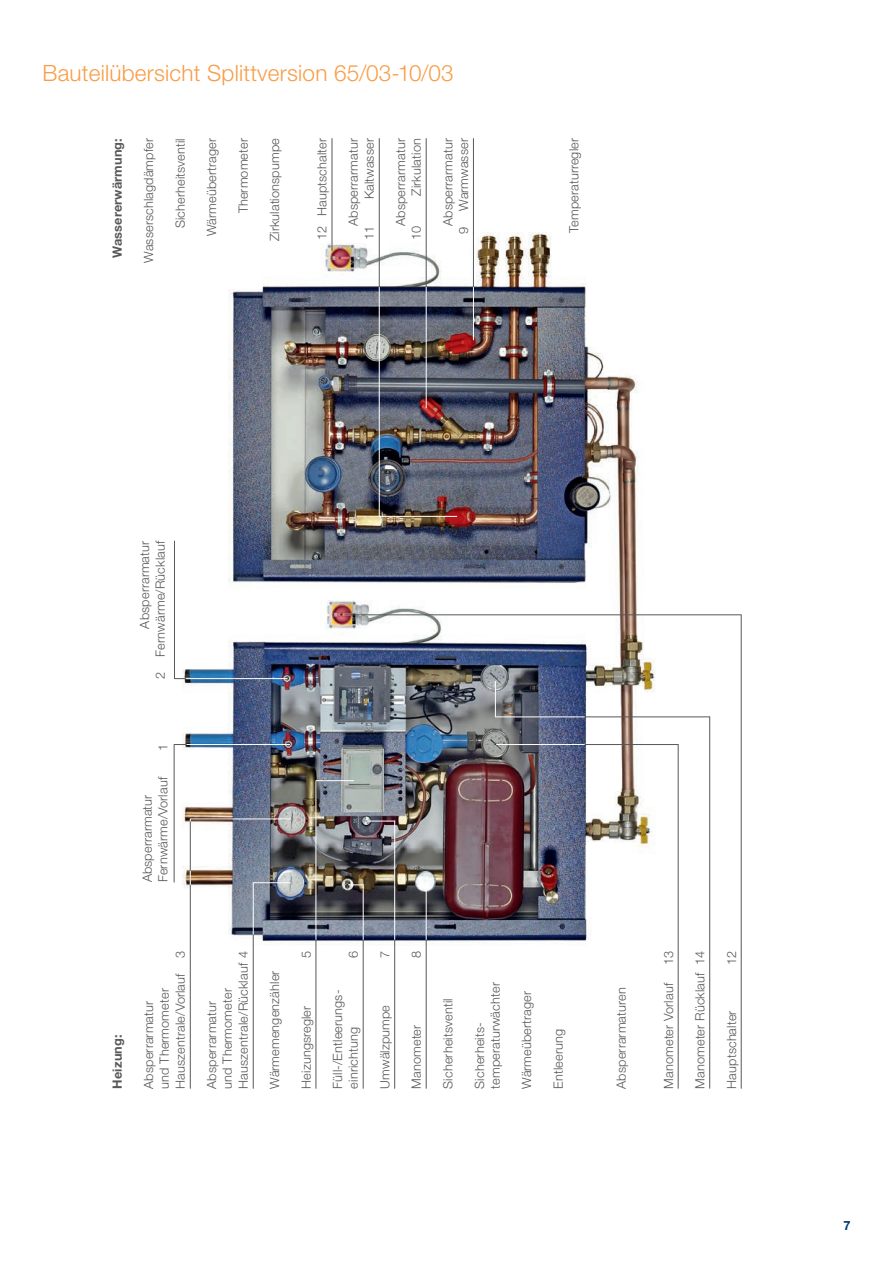
<style>
.page{position:relative;width:893px;height:1263px;background:#fff}
.page>*{position:absolute;margin:0;border:0;box-sizing:border-box;transform-origin:0 0}
.t1{font:300 22.5px "Helvetica Neue LT Pro";letter-spacing:.01em;color:#f89d48}
.t2{font:300 12.75px/15.8px "Helvetica Neue LT Pro";letter-spacing:.01em;color:#57585a}
.t3{font:700 12.75px "Helvetica Neue LT Pro";letter-spacing:.01em;color:#57585a}
.t4{font:700 12.75px "Helvetica Neue LT Pro";color:#01386f}
</style>
<div class="page">
<img style="left:183px;top:232px;width:473px;height:714px">
<hr style="left:190px;top:819px;width:1px;height:270px;background:#57585a">
<hr style="left:174px;top:744px;width:1px;height:138px;background:#57585a">
<hr style="left:174px;top:541px;width:1px;height:138px;background:#57585a">
<hr style="left:253px;top:934px;width:1px;height:155px;background:#57585a">
<hr style="left:253px;top:882px;width:1px;height:52px;background:#fff">
<hr style="left:316px;top:940px;width:1px;height:149px;background:#57585a">
<hr style="left:316px;top:780px;width:1px;height:160px;background:#fff">
<hr style="left:363px;top:940px;width:1px;height:149px;background:#57585a">
<hr style="left:379px;top:138px;width:1px;height:149px;background:#57585a">
<hr style="left:379px;top:287px;width:1px;height:230px;background:#fff">
<hr style="left:426px;top:138px;width:1px;height:149px;background:#57585a">
<hr style="left:426px;top:287px;width:1px;height:121px;background:#fff">
<hr style="left:473px;top:138px;width:1px;height:149px;background:#57585a">
<hr style="left:473px;top:287px;width:1px;height:53px;background:#fff">
<hr style="left:363px;top:884px;width:1px;height:56px;background:#fff">
<hr style="left:394px;top:940px;width:1px;height:149px;background:#57585a">
<hr style="left:394px;top:821px;width:1px;height:119px;background:#fff">
<hr style="left:426px;top:940px;width:1px;height:149px;background:#57585a">
<hr style="left:426px;top:882px;width:1px;height:58px;background:#fff">
<hr style="left:709px;top:716px;width:1px;height:372px;background:#57585a">
<hr style="left:678px;top:744px;width:1px;height:345px;background:#57585a">
<hr style="left:190px;top:819px;width:44px;height:1px;background:#fff">
<hr style="left:234px;top:819px;width:57px;height:1px;background:#fff">
<hr style="left:174px;top:744px;width:60px;height:1px;background:#57585a">
<hr style="left:174px;top:678px;width:60px;height:1px;background:#57585a">
<hr style="left:234px;top:744px;width:56px;height:1px;background:#fff">
<hr style="left:234px;top:678px;width:53px;height:1px;background:#fff">
<hr style="left:253px;top:882px;width:37px;height:1px;background:#fff">
<hr style="left:316px;top:780px;width:38px;height:1px;background:#fff">
<svg style="left:349px;top:884px;width:14px;height:1px"></svg>
<svg style="left:367px;top:821px;width:28px;height:1px"></svg>
<hr style="left:585px;top:744px;width:93px;height:1px;background:#57585a">
<hr style="left:496px;top:744px;width:89px;height:1px;background:#fff">
<hr style="left:585px;top:716px;width:125px;height:1px;background:#57585a">
<hr style="left:741px;top:614px;width:1px;height:475px;background:#57585a">
<hr style="left:344px;top:614px;width:397px;height:1px;background:#57585a">
<hr style="left:495px;top:716px;width:90px;height:1px;background:#fff">
<hr style="left:495px;top:681px;width:1px;height:36px;background:#fff">
<hr style="left:379px;top:516px;width:78px;height:1px;background:#fff">
<hr style="left:332px;top:138px;width:1px;height:113px;background:#57585a">
<svg style="left:190px;top:871px;width:1px;height:14px"></svg>
<hr style="left:187px;top:744px;width:47px;height:1px;background:#fff">
<hr style="left:186px;top:678px;width:48px;height:1px;background:#fff">
<h1 class="t1" style="left:43px;top:59px;width:413px">Bauteilübersicht Splittversion 65/03-10/03</h1>
<p class="t3" style="left:109px;top:258px;width:121px;rotate:-90deg">Wassererwärmung:</p>
<p class="t2" style="left:140px;top:263px;width:126px;rotate:-90deg">Wasserschlagdämpfer</p>
<p class="t2" style="left:172px;top:228px;width:92px;rotate:-90deg">Sicherheitsventil</p>
<p class="t2" style="left:203px;top:236px;width:99px;rotate:-90deg">Wärmeübertrager</p>
<p class="t2" style="left:235px;top:213px;width:77px;rotate:-90deg">Thermometer</p>
<p class="t2" style="left:267px;top:241px;width:104px;rotate:-90deg">Zirkulationspumpe</p>
<p class="t2" style="left:314px;top:240px;width:104px;rotate:-90deg">12 Hauptschalter</p>
<p class="t2" style="left:345px;top:226px;width:89px;rotate:-90deg">Absperrarmatur</p>
<p class="t2" style="left:456px;top:211px;width:74px;rotate:-90deg">Warmwasser</p>
<p class="t2" style="left:566px;top:233px;width:96px;rotate:-90deg">Temperaturregler</p>
<p class="t2" style="left:361px;top:199px;width:63px;rotate:-90deg">Kaltwasser</p>
<p class="t2" style="left:393px;top:226px;width:89px;rotate:-90deg">Absperrarmatur</p>
<p class="t2" style="left:408px;top:196px;width:59px;rotate:-90deg">Zirkulation</p>
<p class="t2" style="left:440px;top:226px;width:89px;rotate:-90deg">Absperrarmatur</p>
<p class="t2" style="left:408px;top:240px;width:16px;rotate:-90deg">10</p>
<p class="t2" style="left:456px;top:234px;width:9px;rotate:-90deg">9</p>
<p class="t2" style="left:361px;top:240px;width:16px;rotate:-90deg">11</p>
<p class="t2" style="left:137px;top:679px;width:140px;text-align:right;rotate:-90deg">Absperrarmatur<br>2 Fernwärme/Rücklauf</p>
<p class="t2" style="left:155px;top:751px;width:9px;rotate:-90deg">1</p>
<p class="t2" style="left:139px;top:882px;width:107px;rotate:-90deg">Absperrarmatur<br>Fernwärme/Vorlauf</p>
<p class="t3" style="left:109px;top:1089px;width:56px;rotate:-90deg">Heizung:</p>
<p class="t2" style="left:141px;top:1089px;width:140px;rotate:-90deg">Absperrarmatur<br>und Thermometer<br>Hauszentrale/Vorlauf 3</p>
<p class="t2" style="left:204px;top:1089px;width:140px;rotate:-90deg">Absperrarmatur<br>und Thermometer<br>Hauszentrale/Rücklauf 4</p>
<p class="t2" style="left:267px;top:1089px;width:120px;rotate:-90deg">Wärmemengenzähler</p>
<p class="t2" style="left:298px;top:957px;width:9px;rotate:-90deg">5</p>
<p class="t2" style="left:298px;top:1089px;width:84px;rotate:-90deg">Heizungsregler</p>
<p class="t2" style="left:345px;top:957px;width:9px;rotate:-90deg">6</p>
<p class="t2" style="left:330px;top:1089px;width:100px;rotate:-90deg">Füll-/Entleerungs&shy;einrichtung</p>
<p class="t2" style="left:377px;top:957px;width:9px;rotate:-90deg">7</p>
<p class="t2" style="left:377px;top:1089px;width:85px;rotate:-90deg">Umwälzpumpe</p>
<p class="t2" style="left:408px;top:957px;width:9px;rotate:-90deg">8</p>
<p class="t2" style="left:408px;top:1089px;width:65px;rotate:-90deg">Manometer</p>
<p class="t2" style="left:440px;top:1089px;width:92px;rotate:-90deg">Sicherheitsventil</p>
<p class="t2" style="left:471px;top:1089px;width:108px;rotate:-90deg">Sicherheits&shy;temperaturwächter</p>
<p class="t2" style="left:519px;top:1089px;width:99px;rotate:-90deg">Wärmeübertrager</p>
<p class="t2" style="left:550px;top:1089px;width:61px;rotate:-90deg">Entleerung</p>
<p class="t2" style="left:660px;top:965px;width:16px;rotate:-90deg">13</p>
<p class="t2" style="left:692px;top:1089px;width:140px;rotate:-90deg">Manometer Rücklauf 14</p>
<p class="t2" style="left:613px;top:1089px;width:103px;rotate:-90deg">Absperrarmaturen</p>
<p class="t2" style="left:660px;top:1089px;width:107px;rotate:-90deg">Manometer Vorlauf</p>
<p class="t2" style="left:723px;top:965px;width:16px;rotate:-90deg">12</p>
<p class="t2" style="left:723px;top:1089px;width:80px;rotate:-90deg">Hauptschalter</p>
<p class="t4" style="left:843px;top:1218px;width:9px">7</p>
</div>
